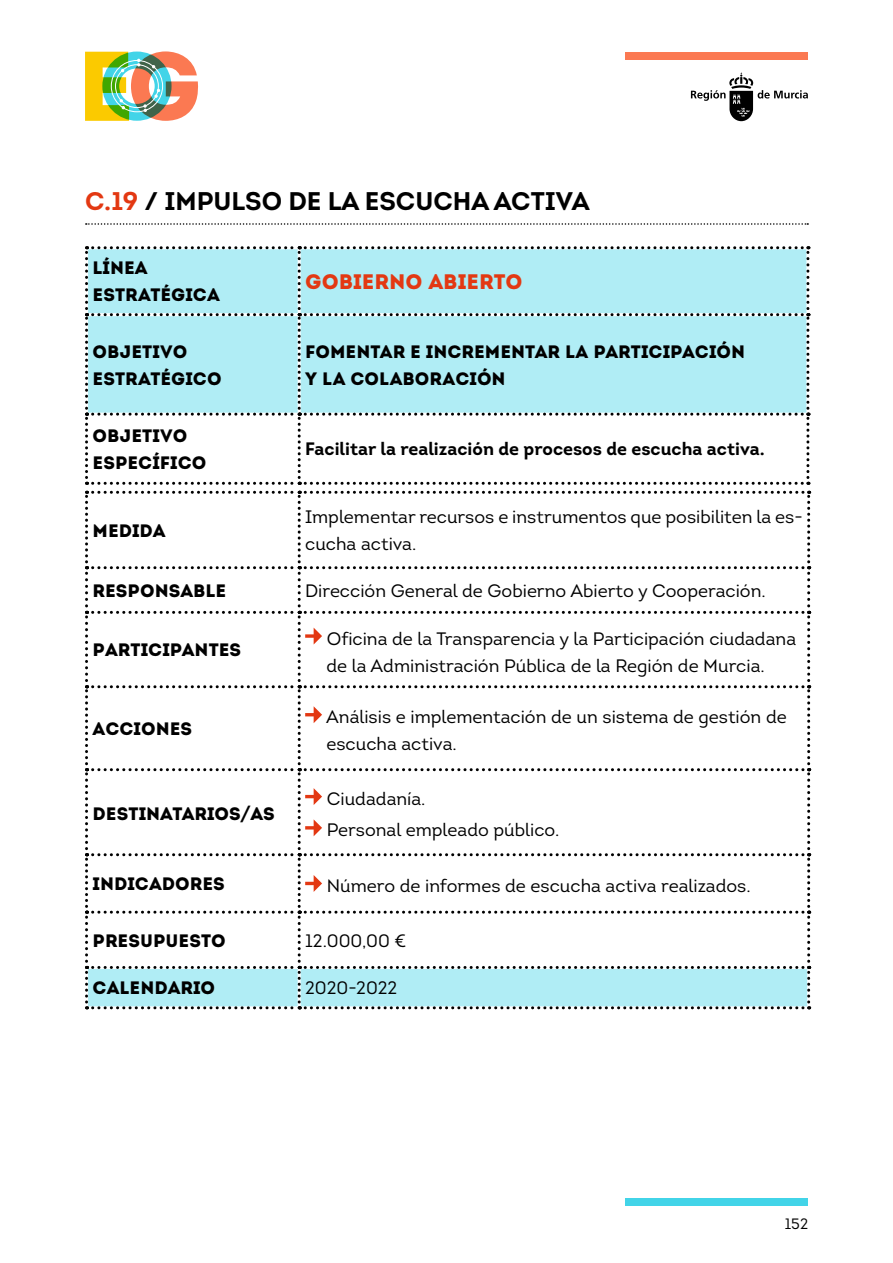
<style>
.page{position:relative;width:893px;height:1263px;background:#fff}
.page>*{position:absolute;margin:0;border:0;box-sizing:border-box;transform-origin:0 0}
.t1{font:700 25.5px "Intro";color:#000}
.t2{font:21px "Intro";color:#e33812}
.t3{font:18px/27px "Intro";color:#000}
.t4{font:18px/27px "Intro";color:#000}
.t5{font:700 18px "Intro";color:#000}
.t6{font:15px "Intro";color:#000}
.s1{color:#e33812}
.s2{font-family:"Gotham";font-weight:700}
</style>
<div class="page">
<div style="left:625px;top:52px;width:183px;height:8px;background:#fb7952"></div>
<svg style="left:691px;top:73px;width:117px;height:48px"></svg>
<svg style="left:85px;top:51px;width:113px;height:70px;background:#c2b572"></svg>
<div style="left:625px;top:1198px;width:183px;height:8px;background:#42d4e8"></div>
<svg style="left:86px;top:223px;width:722px;height:2px"></svg>
<svg style="left:85px;top:246px;width:724px;height:239px"></svg>
<svg style="left:85px;top:491px;width:725px;height:518px"></svg>
<h1 class="t1" style="left:85px;top:185px;width:506px"><span class="s1">C.19</span> / IMPULSO DE LA ESCUCHA ACTIVA</h1>
<p class="t4" style="left:93px;top:255px;width:129px">LÍNEA<br>ESTRATÉGICA</p>
<p class="t2" style="left:305px;top:269px;width:219px">GOBIERNO ABIERTO</p>
<p class="t4" style="left:93px;top:338px;width:131px">OBJETIVO<br>ESTRATÉGICO</p>
<p class="t4" style="left:305px;top:338px;width:441px">FOMENTAR E INCREMENTAR LA PARTICIPACIÓN<br>Y LA COLABORACIÓN</p>
<p class="t4" style="left:93px;top:422px;width:115px">OBJETIVO<br>ESPECÍFICO</p>
<p class="t5" style="left:305px;top:438px;width:461px">Facilitar la realización de procesos de escucha activa.</p>
<p class="t4" style="left:93px;top:517px;width:75px">MEDIDA</p>
<p class="t3" style="left:305px;top:504px;width:499px">Implementar recursos e instrumentos que posibiliten la es&shy;cucha activa.</p>
<p class="t4" style="left:93px;top:577px;width:135px">RESPONSABLE</p>
<p class="t3" style="left:305px;top:577px;width:462px">Dirección General de Gobierno Abierto y Cooperación.</p>
<p class="t4" style="left:93px;top:636px;width:150px">PARTICIPANTES</p>
<p class="t3" style="left:326px;top:625px;width:471px">Oficina de la Transparencia y la Participación ciudadana de la Administración Pública de la Región de Murcia.</p>
<p class="t4" style="left:93px;top:715px;width:101px">ACCIONES</p>
<p class="t3" style="left:326px;top:703px;width:462px">Análisis e implementación de un sistema de gestión de escucha activa.</p>
<p class="t4" style="left:93px;top:800px;width:184px">DESTINATARIOS<span class="s2">/</span>AS</p>
<p class="t3" style="left:327px;top:783px;width:234px;line-height:31.2px">Ciudadanía.<br>Personal empleado público.</p>
<p class="t4" style="left:93px;top:870px;width:134px">INDICADORES</p>
<p class="t3" style="left:327px;top:872px;width:425px">Número de informes de escucha activa realizados.</p>
<p class="t4" style="left:93px;top:927px;width:135px">PRESUPUESTO</p>
<p class="t3" style="left:305px;top:927px;width:103px">12.000,00 €</p>
<p class="t4" style="left:93px;top:974px;width:124px">CALENDARIO</p>
<p class="t3" style="left:305px;top:975px;width:94px">2020-2022</p>
<p class="t6" style="left:785px;top:1215px;width:25px">152</p>
</div>
